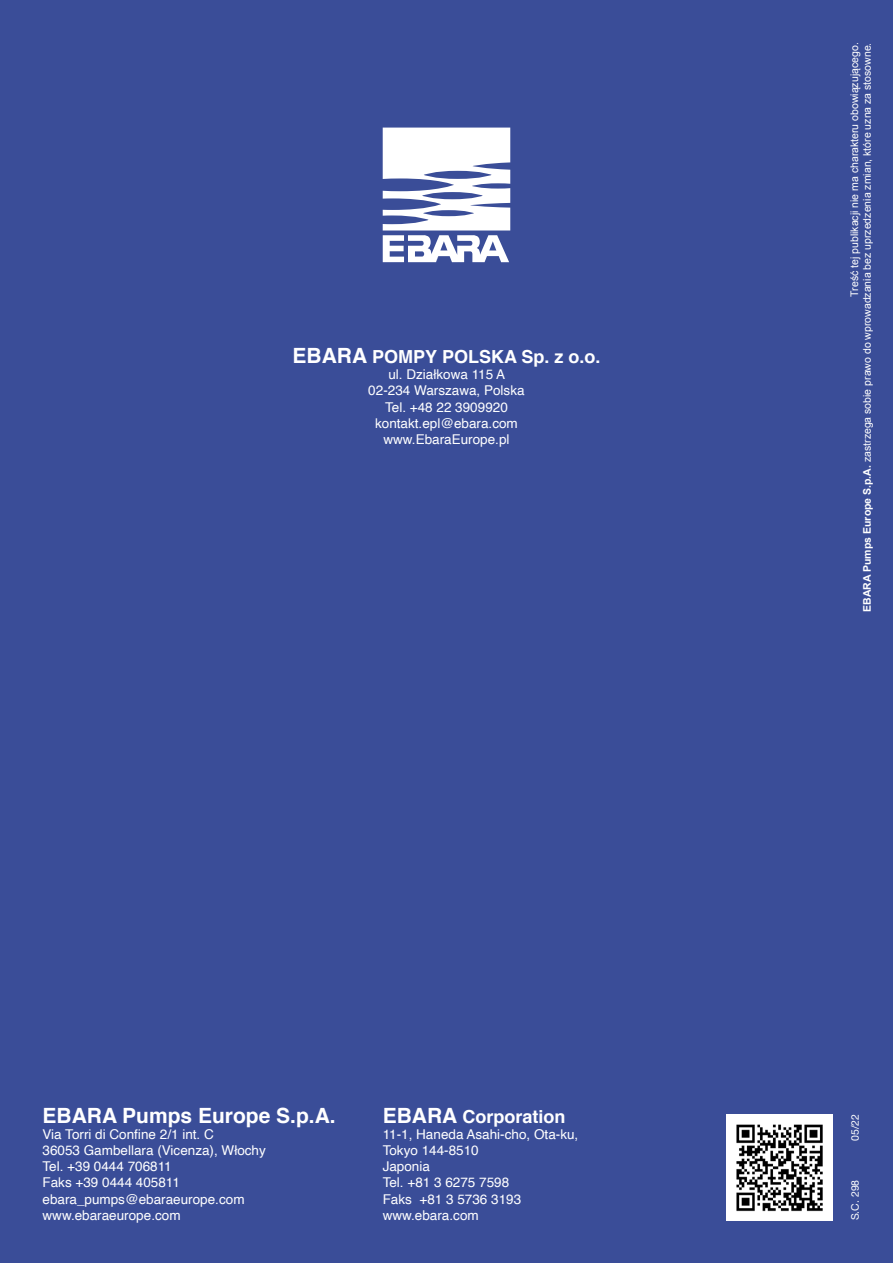
<style>
.page{position:relative;width:893px;height:1263px;background:#3a4d98}
.page>*{position:absolute;margin:0;border:0;box-sizing:border-box;transform-origin:0 0}
.t1{font:700 21px "Helvetica";color:#fff}
.t2{font:700 18px "Helvetica";color:#fff}
.t3{font:13.5px/16.2px "Helvetica";color:#fff}
.t4{font:10.5px/12.6px "Arial";color:#fff;text-align:right}
.t5{font:10.5px "Helvetica Neue";color:#fff}
.s1{font-size:21px}
.s2{font-weight:700}
</style>
<div class="page">
<img style="left:726px;top:1114px;width:107px;height:106px">
<svg style="left:383px;top:128px;width:127px;height:134px"></svg>
<h2 class="t2" style="left:293px;top:342px;width:309px"><span class="s1">EBARA</span> POMPY POLSKA Sp. z o.o.</h2>
<p class="t3" style="left:368px;top:367px;width:158px;text-align:center">ul. Działkowa 115 A<br>02-234 Warszawa, Polska<br>Tel. +48 22 3909920 kontakt.epl@ebara.com www.EbaraEurope.pl</p>
<h1 class="t1" style="left:43px;top:1098px;width:295px">EBARA Pumps Europe S.p.A.</h1>
<p class="t3" style="left:43px;top:1126px;width:225px">Via Torri di Confine 2/1 int. C<br>36053 Gambellara (Vicenza), Włochy<br>Tel. +39 0444 706811<br>Faks +39 0444 405811 ebara_pumps@ebaraeurope.com www.ebaraeurope.com</p>
<h2 class="t2" style="left:383px;top:1101px;width:184px"><span class="s1">EBARA</span> Corporation</h2>
<p class="t3" style="left:383px;top:1126px;width:197px">11-1, Haneda Asahi-cho, Ota-ku,<br>Tokyo 144-8510<br>Japonia<br>Tel. +81 3 6275 7598<br>Faks +81 3 5736 3193 www.ebara.com</p>
<p class="t4" style="left:848px;top:612px;width:571px;rotate:-90deg">Treść tej publikacji nie ma charakteru obowiązującego.<br><span class="s2">EBARA Pumps Europe S.p.A.</span> zastrzega sobie prawo do wprowadzania bez uprzedzenia zmian, które uzna za stosowne.</p>
<p class="t5" style="left:849px;top:1141px;width:28px;rotate:-90deg">05/22</p>
<p class="t5" style="left:849px;top:1220px;width:42px;rotate:-90deg">S.C. 298</p>
</div>
